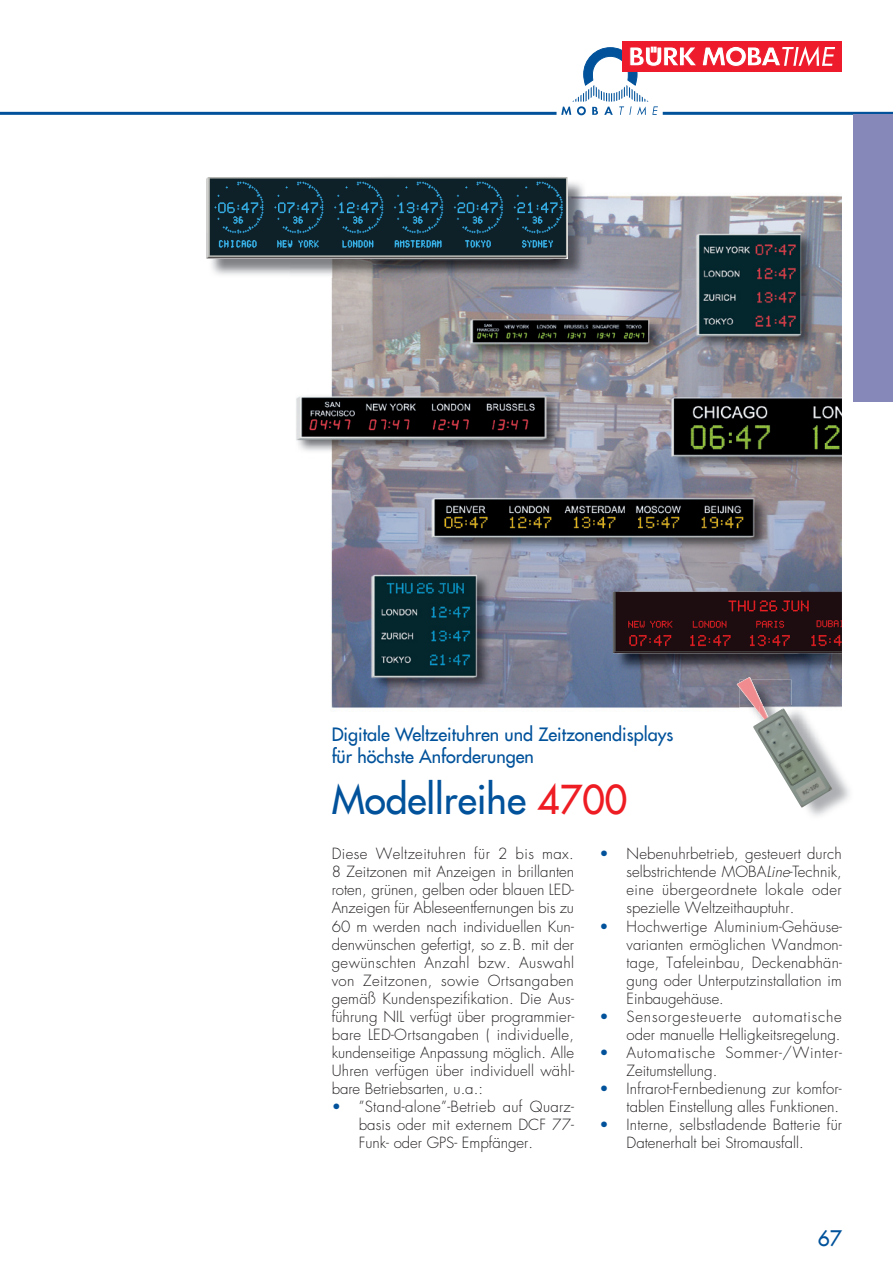
<style>
.page{position:relative;width:893px;height:1263px;background:#fff}
.page>*{position:absolute;margin:0;border:0;box-sizing:border-box;transform-origin:0 0}
.t1{font:39px "Futura LT";color:#01529b}
.t2{font:21px "Futura LT";color:#01529b}
.t3{font:18px/21.6px "Futura LT";color:#01529b}
.t4{font:300 15px/18px "Futura LT";letter-spacing:.01em;color:#231f20;text-align:justify}
.t5{font:300 15px/18px "Futura LT";letter-spacing:.04em;color:#231f20}
.s1{color:#ee1d23}
.s2{color:#01529b}
.s3{font-style:italic}
</style>
<div class="page">
<div style="left:622px;top:41px;width:220px;height:31px;background:#ee1b2c"></div>
<svg style="left:561px;top:46px;width:274px;height:69px"></svg>
<hr style="left:663px;top:112px;width:230px;height:3px;background:#01529b">
<hr style="left:0;top:112px;width:556px;height:3px;background:#01529b">
<div style="left:853px;top:115px;width:40px;height:287px;background:#8688ba"></div>
<img style="left:291px;top:176px;width:551px;height:532px">
<img style="left:763px;top:680px;width:29px;height:26px">
<img style="left:737px;top:677px;width:26px;height:34px">
<img style="left:773px;top:706px;width:69px;height:4px">
<img style="left:759px;top:706px;width:14px;height:2px">
<img style="left:753px;top:708px;width:79px;height:100px">
<img style="left:211px;top:180px;width:375px;height:98px">
<img style="left:207px;top:178px;width:360px;height:81px">
<img style="left:615px;top:653px;width:227px;height:19px">
<img style="left:613px;top:592px;width:229px;height:61px">
<p class="t3" style="left:332px;top:724px;width:343px">Digitale Weltzeituhren und Zeitzonendisplays für höchste Anforderungen</p>
<h1 class="t1" style="left:332px;top:774px;width:297px">Modellreihe <span class="s1">4700</span></h1>
<p class="t4" style="left:332px;top:845px;width:244px">Diese Weltzeituhren für 2 bis max.<br>8 Zeitzonen mit Anzeigen in brillanten roten, grünen, gelben oder blauen LED-Anzeigen für Ableseentfernungen bis zu 60 m werden nach individuellen Kun&shy;denwünschen gefertigt, so z.B. mit der gewünschten Anzahl bzw. Auswahl von Zeitzonen, sowie Ortsangaben gemäß Kundenspezifikation. Die Aus&shy;führung NIL verfügt über programmier&shy;bare LED-Ortsangaben ( individuelle, kundenseitige Anpassung möglich. Alle Uhren verfügen über individuell wähl&shy;bare Betriebs arten, u.a.:</p>
<p class="t4" style="left:359px;top:1097px;width:217px;text-indent:-27px"><span class="s2">•</span> ”Stand-alone”-Betrieb auf Quarz&shy;basis oder mit externem DCF 77- Funk- oder GPS- Empfänger.</p>
<p class="t4" style="left:627px;top:845px;width:217px;text-indent:-27px"><span class="s2">•</span> Nebenuhrbetrieb, gesteuert durch selbstrichtende MOBA<span class="s3">Line</span>-Technik, eine übergeordnete lokale oder spezielle Weltzeithauptuhr.</p>
<p class="t4" style="left:627px;top:917px;width:217px;text-indent:-27px"><span class="s2">•</span> Hoch wertige Aluminium-Gehäuse&shy;vari anten ermöglichen Wandmon&shy;tage, Tafeleinbau, Deckenabhän&shy;gung oder Unterputzinstallation im Einbaugehäuse.</p>
<p class="t4" style="left:600px;top:1007px;width:244px;text-align:right"><span class="s2">•</span> Sensorgesteuerte automatische oder manuelle Helligkeitsregelung.</p>
<p class="t5" style="left:627px;top:1043px;width:217px;text-indent:-27px"><span class="s2">•</span> Automatische Sommer-/Winter-<br>Zeitumstellung.</p>
<p class="t4" style="left:600px;top:1079px;width:244px;text-align:right"><span class="s2">•</span> Infrarot-Fernbedienung zur komfor&shy;tablen Einstellung alles Funktionen.</p>
<p class="t4" style="left:627px;top:1115px;width:217px;text-indent:-27px"><span class="s2">•</span> Interne, selbstladende Batterie für<br>Datenerhalt bei Stromausfall.</p>
<h2 class="t2" style="left:818px;top:1225px;width:26px">67</h2>
</div>
